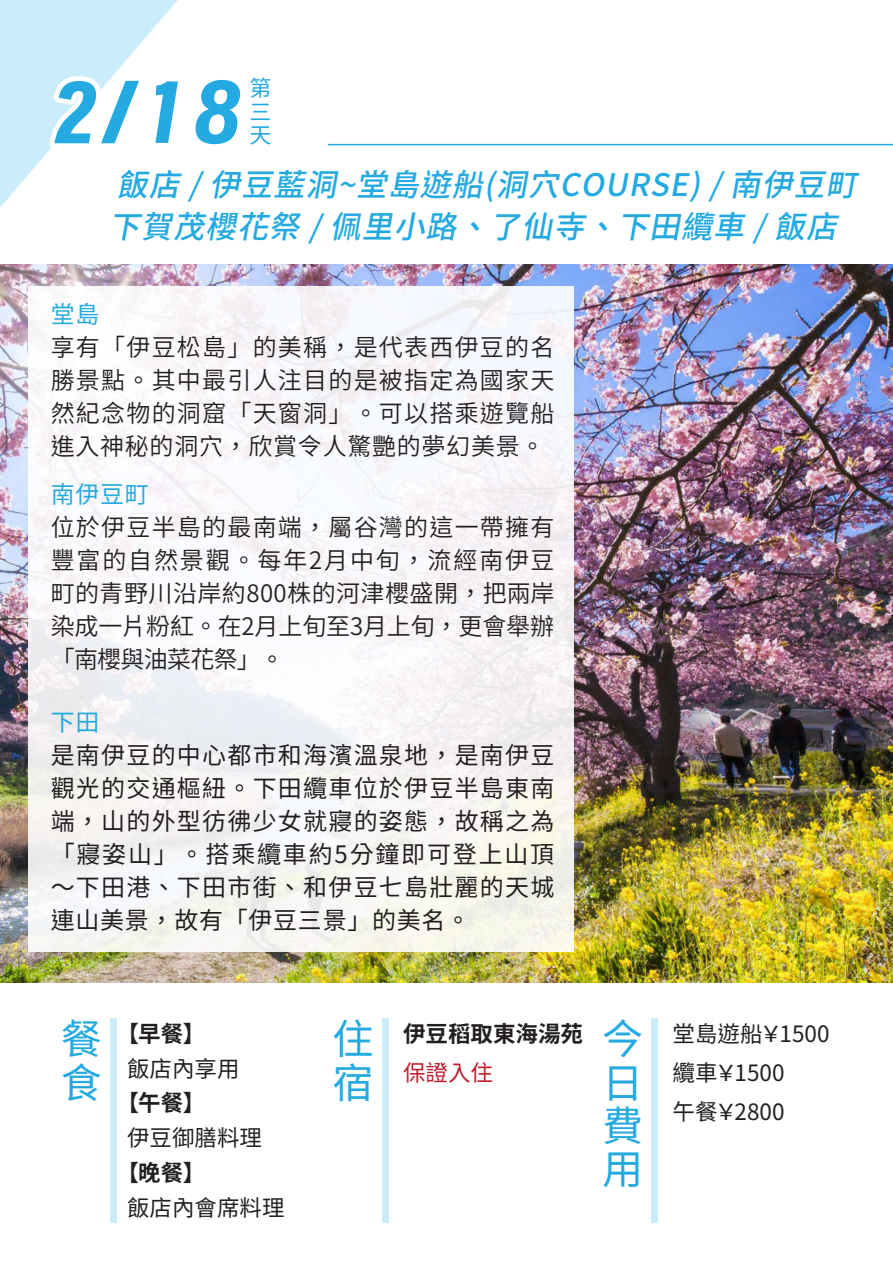
<style>
.page{position:relative;width:893px;height:1263px;background:#fff}
.page>*{position:absolute;margin:0;border:0;box-sizing:border-box;transform-origin:0 0}
.t1{font:80.25px "zihunbiantaoti";color:#24aae1;scale:1.13 1}
.t2{font:41.25px/43.2px "Noto Sans CJ Ktc";color:#24aae1}
.t3{font:italic 500 31.05px/42.9px "Noto Sans CJ Ktc";color:#24aae1}
.t4{font:600 24px/33px "Noto Sans CJ Ktc";letter-spacing:.025em;color:#231f20;text-align:justify}
.t5{font:24px/33px "Noto Sans CJ Ktc";letter-spacing:.05em;color:#231f20;text-align:justify}
.t6{font:24px "Noto Sans CJ Ktc";letter-spacing:.03em;color:#24aae1}
.t7{font:22.5px/39px "Noto Sans CJ Ktc";color:#231f20}
.t8{font:700 22.5px "Noto Sans CJ Ktc";color:#231f20}
.t9{font:22.5px "Noto Sans CJ Ktc";color:#be1d2c}
.t10{font:22.05px/23.1px "Noto Sans CJ Ktc";color:#24aae1;text-align:justify}
</style>
<div class="page">
<svg style="left:0;top:0;width:178px;height:208px"></svg>
<hr style="left:328px;top:144px;width:565px;height:1px;background:#24aae1">
<img style="left:0;top:265px;width:893px;height:718px">
<div style="left:110px;top:1017px;width:7px;height:205px;background:#c6eafa"></div>
<div style="left:29px;top:287px;width:545px;height:665px;background:linear-gradient(to bottom,#f8f7fd,#f4f3f0)"></div>
<div style="left:382px;top:1017px;width:6px;height:205px;background:#c6eafa"></div>
<div style="left:651px;top:1017px;width:7px;height:205px;background:#c6eafa"></div>
<h1 class="t1" style="left:51px;top:61px;width:171px">2/18</h1>
<p class="t10" style="left:249px;top:77px;width:23px">第三天</p>
<p class="t3" style="left:109px;top:163px;width:765px">飯店 /伊豆藍洞~堂島遊船(洞穴COURSE)/南伊豆町下賀茂櫻花祭 /佩里小路、了仙寺、下田纜車 /飯店</p>
<p class="t6" style="left:51px;top:301px;width:50px">堂島</p>
<p class="t4" style="left:51px;top:331px;width:505px">享有「伊豆松島」的美稱，是代表西伊豆的名勝景點。其中最引人注目的是被指定為國家天然紀念物的洞窟「天窗洞」。可以搭乘遊覽船進入神秘的洞穴，欣賞令人驚艷的夢幻美景。</p>
<p class="t6" style="left:51px;top:481px;width:100px">南伊豆町</p>
<p class="t4" style="left:51px;top:511px;width:505px">位於伊豆半島的最南端，屬谷灣的這一帶擁有豐富的自然景觀。每年2月中旬，流經南伊豆町的青野川沿岸約800株的河津櫻盛開，把兩岸染成一片粉紅。在2月上旬至3月上旬，更會舉辦「南櫻與油菜花祭」。</p>
<p class="t6" style="left:51px;top:709px;width:50px">下田</p>
<p class="t5" style="left:51px;top:739px;width:505px">是南伊豆的中心都市和海濱溫泉地，是南伊豆觀光的交通樞紐。下田纜車位於伊豆半島東南端，山的外型彷彿少女就寢的姿態，故稱之為「寢姿山」。搭乘纜車約5分鐘即可登上山頂～下田港、下田市街、和伊豆七島壯麗的天城連山美景，故有「伊豆三景」的美名。</p>
<h2 class="t2" style="left:61px;top:1018px;width:41px">餐食</h2>
<p class="t8" style="left:116px;top:1021px;width:90px">【早餐】</p>
<p class="t7" style="left:127px;top:1049px;width:114px">飯店內享用</p>
<p class="t8" style="left:116px;top:1090px;width:90px">【午餐】</p>
<p class="t7" style="left:127px;top:1119px;width:136px">伊豆御膳料理</p>
<p class="t8" style="left:116px;top:1160px;width:90px">【晚餐】</p>
<p class="t7" style="left:127px;top:1189px;width:159px">飯店內會席料理</p>
<h2 class="t2" style="left:602px;top:1018px;width:41px">今日費用</h2>
<h2 class="t2" style="left:333px;top:1018px;width:41px">住宿</h2>
<p class="t7" style="left:672px;top:1014px;width:159px">堂島遊船￥1500纜車￥1500<br>午餐￥2800</p>
<p class="t8" style="left:403px;top:1021px;width:181px">伊豆稻取東海湯苑</p>
<p class="t9" style="left:403px;top:1060px;width:91px">保證入住</p>
</div>
